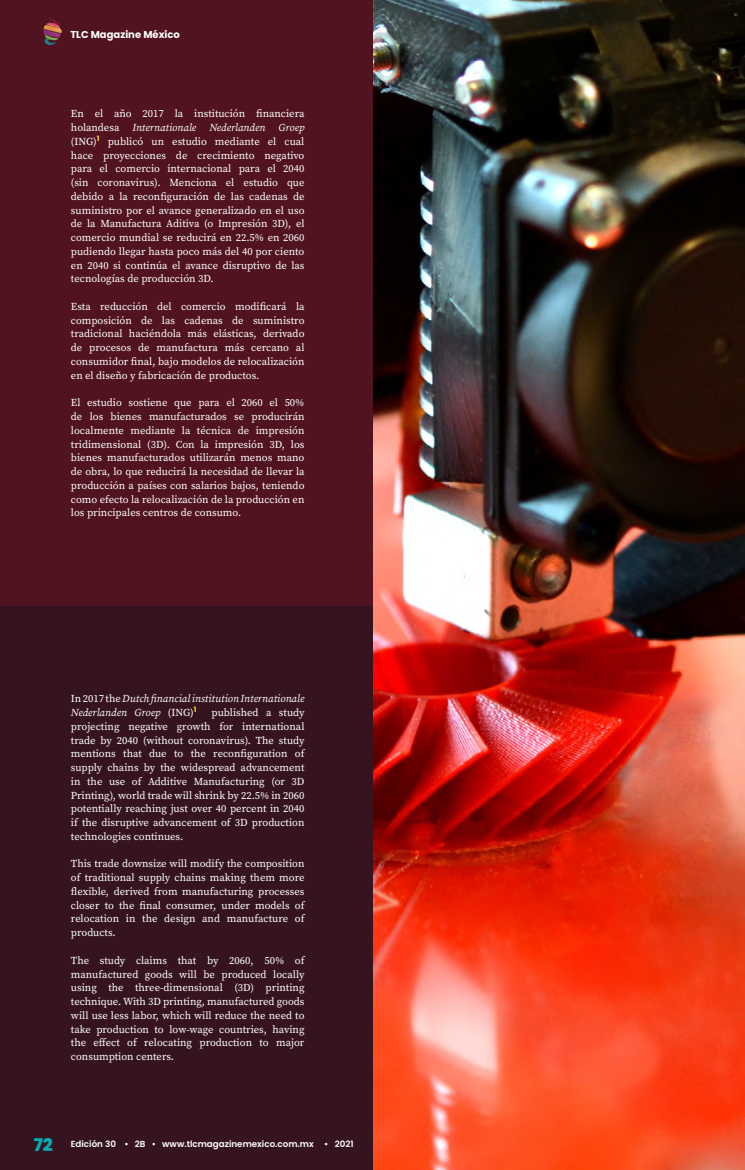
<style>
.page{position:relative;width:745px;height:1170px;background:#fff}
.page>*{position:absolute;margin:0;border:0;box-sizing:border-box;transform-origin:0 0}
.t1{font:800 17.5px "Poppins";color:#00afb4}
.t2{font:10.62px/13.8px "Source Serif Pro";color:#fff;text-align:justify}
.t3{font:italic 10.62px/13.8px "Source Serif Pro";color:#fff}
.t4{font:700 10px "Poppins";color:#fff}
.t5{font:600 8.75px "Poppins";color:#fff}
.s1{font-style:italic}
.s2{font-style:normal}
</style>
<div class="page">
<img style="left:372px;top:0;width:372px;height:1169px">
<div style="left:0;top:0;width:372px;height:622px;background:#50131f"></div>
<div style="left:0;top:606px;width:372px;height:563px;background:#36141f"></div>
<img style="left:43px;top:18px;width:19px;height:28px">
<p class="t4" style="left:70px;top:29px;width:111px">TLC Magazine México</p>
<p class="t2" style="left:71px;top:107px;width:235px">En el año 2017 la institución financiera holandesa <span class="s1">Internationale Nederlanden Groep </span>(ING)<sup>1</sup> publicó un estudio mediante el cual hace proyecciones de crecimiento negativo para el comercio internacional para el 2040 (sin coronavirus). Menciona el estudio que debido a la reconfiguración de las cadenas de suministro por el avance generalizado en el uso de la Manufactura Aditiva (o Impresión 3D), el comercio mundial se reducirá en 22.5% en 2060 pudiendo llegar hasta poco más del 40 por ciento en 2040 si continúa el avance disruptivo de las tecnologías de producción 3D.</p>
<p class="t2" style="left:71px;top:299px;width:235px">Esta reducción del comercio modificará la composición de las cadenas de suministro tradicional haciéndola más elásticas, derivado de procesos de manufactura más cercano al consumidor final, bajo modelos de relocalización en el diseño y fabricación de productos.</p>
<p class="t2" style="left:71px;top:396px;width:235px">El estudio sostiene que para el 2060 el 50% de los bienes manufacturados se producirán localmente mediante la técnica de impresión tridimensional (3D). Con la impresión 3D, los bienes manufacturados utilizarán menos mano de obra, lo que reducirá la necesidad de llevar la producción a países con salarios bajos, teniendo como efecto la relocalización de la producción en los principales centros de consumo.</p>
<p class="t3" style="left:71px;top:691px;width:235px"><span class="s2">In 2017 the</span> Dutch financial institution Internationale<br>Nederlanden Groep <span class="s2">(ING)</span><sup>1</sup></p>
<p class="t2" style="left:71px;top:705px;width:235px;text-indent:140px">published a study projecting negative growth for international trade by 2040 (without coronavirus). The study mentions that due to the reconfiguration of supply chains by the widespread advancement in the use of Additive Manufacturing (or 3D Printing), world trade will shrink by 22.5% in 2060 potentially reaching just over 40 percent in 2040 if the disruptive advancement of 3D production technologies continues.</p>
<p class="t2" style="left:71px;top:857px;width:235px">This trade downsize will modify the composition of traditional supply chains making them more flexible, derived from manufacturing processes closer to the final consumer, under models of relocation in the design and manufacture of products.</p>
<p class="t2" style="left:71px;top:953px;width:235px">The study claims that by 2060, 50% of manufactured goods will be produced locally using the three-dimensional (3D) printing technique. With 3D printing, manufactured goods will use less labor, which will reduce the need to take production to low-wage countries, having the effect of relocating production to major consumption centers.</p>
<h1 class="t1" style="left:34px;top:1134px;width:21px">72</h1>
<p class="t5" style="left:71px;top:1138px;width:284px">Edición 30 • 2B • www.tlcmagazinemexico.com.mx • 2021</p>
</div>
